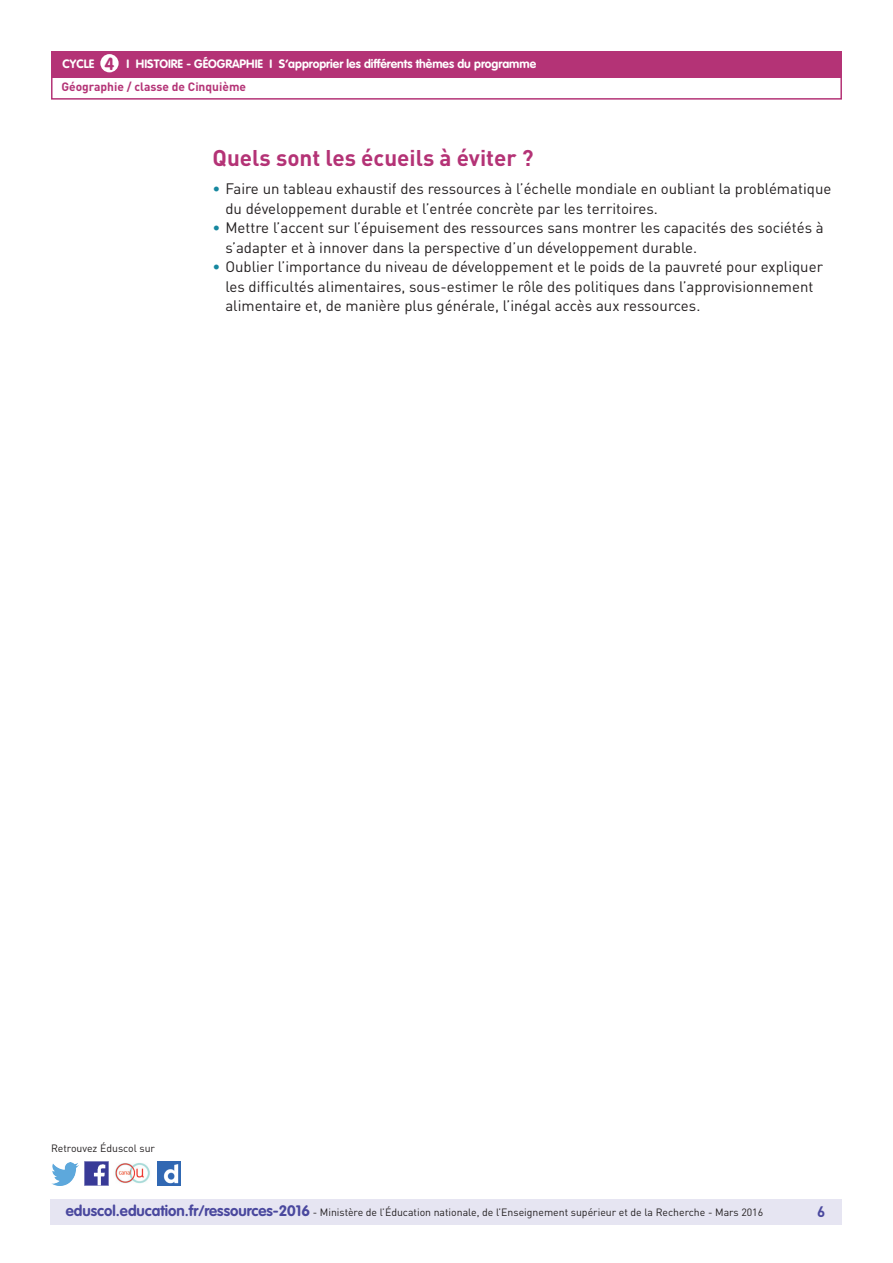
<style>
.page{position:relative;width:893px;height:1263px;background:#fff}
.page>*{position:absolute;margin:0;border:0;box-sizing:border-box;transform-origin:0 0}
.t1{font:700 22.5px "DIN Pro";color:#b43376}
.t2{font:15px/19.5px "DIN Pro";color:#231f20}
.t3{font:700 15px "DIN Pro";color:#4a489e}
.t4{font:700 12px "VAG Rounded Std";color:#fff}
.t5{font:700 12px "DIN Pro";color:#b43376}
.t6{font:10.5px "DIN Pro";color:#231f20}
.s1{font-size:17.25px;color:#b43376}
.s2{color:#16879f}
.s3{font-family:"VAG Rounded Std";font-weight:700;font-size:15px;color:#4a489e}
</style>
<div class="page">
<div style="left:50px;top:1199px;width:791px;height:26px;background:#e6e5f2"></div>
<div style="left:51px;top:51px;width:791px;height:27px;background:#b43376"></div>
<div style="left:100px;top:54px;width:19px;height:18px;background:#fff;border-radius:50%"></div>
<div style="left:51px;top:75px;width:791px;height:25px;border:2px solid #b43376"></div>
<img style="left:85px;top:1162px;width:23px;height:23px">
<img style="left:51px;top:1163px;width:28px;height:22px">
<img style="left:158px;top:1162px;width:22px;height:23px">
<img style="left:115px;top:1163px;width:35px;height:21px">
<p class="t4" style="left:63px;top:57px;width:475px">CYCLE <span class="s1">4</span> I Histoire - Géographie I S’approprier les différents thèmes du programme</p>
<p class="t5" style="left:61px;top:79px;width:186px">Géographie / classe de Cinquième</p>
<h1 class="t1" style="left:213px;top:143px;width:322px">Quels sont les écueils à éviter ?</h1>
<p class="t2" style="left:225px;top:179px;width:607px;text-indent:-13px"><span class="s2">•</span> Faire un tableau exhaustif des ressources à l’échelle mondiale en oubliant la problématique du développement durable et l’entrée concrète par les territoires.</p>
<p class="t2" style="left:225px;top:218px;width:600px;text-indent:-13px"><span class="s2">•</span> Mettre l’accent sur l’épuisement des ressources sans montrer les capacités des sociétés à s’adapter et à innover dans la perspective d’un développement durable.</p>
<p class="t2" style="left:225px;top:257px;width:599px;text-indent:-13px"><span class="s2">•</span> Oublier l’importance du niveau de développement et le poids de la pauvreté pour expliquer les difficultés alimentaires, sous-estimer le rôle des politiques dans l’approvisionnement alimentaire et, de manière plus générale, l’inégal accès aux ressources.</p>
<p class="t6" style="left:51px;top:1141px;width:106px">Retrouvez Éduscol sur</p>
<p class="t6" style="left:66px;top:1205px;width:699px"><span class="s3">eduscol.education.fr/ressources-2016</span> - Ministère de l’Éducation nationale, de l’Enseignement supérieur et de la Recherche - Mars 2016</p>
<p class="t3" style="left:817px;top:1201px;width:10px">6</p>
</div>
